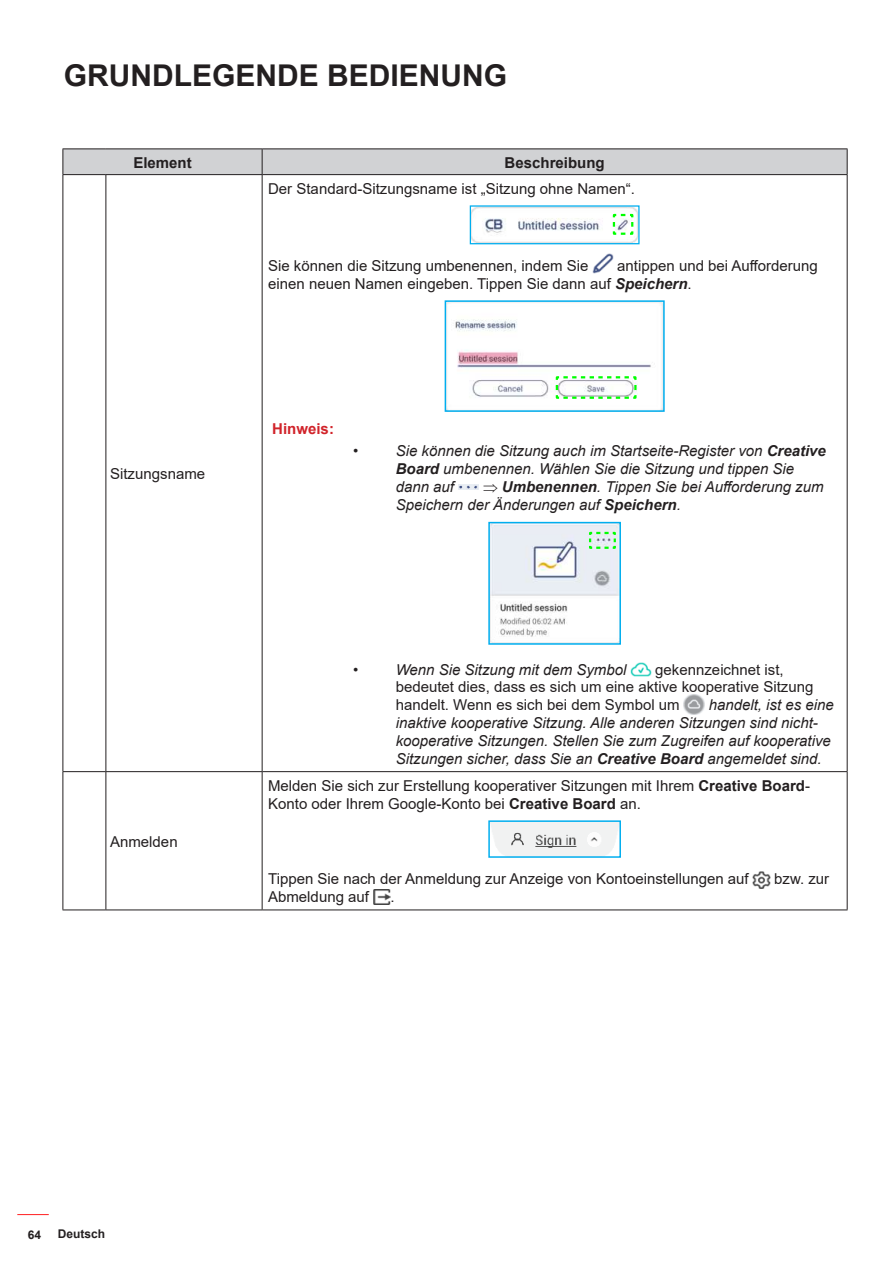
<style>
.page{position:relative;width:893px;height:1263px;background:#fff}
.page>*{position:absolute;margin:0;border:0;box-sizing:border-box;transform-origin:0 0}
.t1{font:700 30px "Arial";color:#231f20}
.t2{font:15px/18px "Arial";color:#231f20}
.t3{font:italic 15px/18px "Arial";color:#231f20}
.t4{font:700 15px "Arial";color:#231f20}
.t5{font:700 15px "Arial";color:#d1232a}
.t6{font:700 12px "Arial";color:#231f20}
.s1{font-weight:700;font-style:italic}
.s2{font-weight:700}
</style>
<div class="page">
<hr style="left:17px;top:1214px;width:32px;height:1px;background:#ff1f20">
<hr style="left:63px;top:148px;width:43px;height:1px;background:#231f20">
<hr style="left:106px;top:148px;width:156px;height:1px;background:#231f20">
<hr style="left:262px;top:148px;width:585px;height:1px;background:#231f20">
<div style="left:63px;top:149px;width:785px;height:26px;background:#d1d2d4"></div>
<hr style="left:63px;top:174px;width:43px;height:1px;background:#231f20">
<hr style="left:106px;top:174px;width:156px;height:1px;background:#231f20">
<hr style="left:262px;top:174px;width:585px;height:1px;background:#231f20">
<hr style="left:63px;top:175px;width:1px;height:596px;background:#231f20">
<hr style="left:106px;top:175px;width:1px;height:596px;background:#231f20">
<hr style="left:262px;top:175px;width:1px;height:596px;background:#231f20">
<hr style="left:847px;top:175px;width:1px;height:596px;background:#231f20">
<hr style="left:63px;top:771px;width:43px;height:1px;background:#231f20">
<hr style="left:63px;top:772px;width:1px;height:137px;background:#231f20">
<hr style="left:106px;top:771px;width:156px;height:1px;background:#231f20">
<hr style="left:106px;top:772px;width:1px;height:137px;background:#231f20">
<hr style="left:262px;top:771px;width:585px;height:1px;background:#231f20">
<hr style="left:262px;top:772px;width:1px;height:137px;background:#231f20">
<hr style="left:847px;top:772px;width:1px;height:137px;background:#231f20">
<hr style="left:63px;top:909px;width:43px;height:1px;background:#231f20">
<hr style="left:106px;top:909px;width:156px;height:1px;background:#231f20">
<hr style="left:262px;top:909px;width:585px;height:1px;background:#231f20">
<img style="left:472px;top:207px;width:166px;height:35px">
<div style="left:470px;top:205px;width:170px;height:39px;border:1px solid #00aeef"></div>
<svg style="left:612px;top:213px;width:22px;height:23px"></svg>
<img style="left:593px;top:253px;width:20px;height:21px">
<img style="left:448px;top:303px;width:214px;height:106px">
<div style="left:445px;top:300px;width:220px;height:112px;border:2px solid #00aeef"></div>
<svg style="left:555px;top:375px;width:83px;height:25px"></svg>
<img style="left:458px;top:484px;width:21px;height:5px">
<img style="left:491px;top:525px;width:127px;height:117px">
<div style="left:488px;top:522px;width:133px;height:123px;border:2px solid #00aeef"></div>
<svg style="left:588px;top:531px;width:29px;height:19px"></svg>
<img style="left:631px;top:662px;width:20px;height:15px">
<img style="left:684px;top:695px;width:20px;height:19px">
<img style="left:491px;top:823px;width:127px;height:32px">
<div style="left:488px;top:820px;width:133px;height:38px;border:2px solid #00aeef"></div>
<img style="left:753px;top:871px;width:17px;height:17px">
<img style="left:373px;top:889px;width:17px;height:16px">
<h1 class="t1" style="left:64px;top:64px;width:445px">GRUNDLEGENDE BEDIENUNG</h1>
<p class="t4" style="left:133px;top:157px;width:60px">Element</p>
<p class="t4" style="left:505px;top:157px;width:102px">Beschreibung</p>
<p class="t2" style="left:268px;top:181px;width:368px">Der Standard-Sitzungsname ist „Sitzung ohne Namen“.</p>
<p class="t2" style="left:268px;top:256px;width:551px;text-indent:349px">antippen und bei Au昀昀orderung einen neuen Namen eingeben. Tippen Sie dann auf <span class="s1">Speichern</span>.</p>
<p class="t2" style="left:268px;top:258px;width:322px">Sie können die Sitzung umbenennen, indem Sie</p>
<p class="t2" style="left:110px;top:466px;width:97px">Sitzungsname</p>
<p class="t2" style="left:110px;top:834px;width:69px">Anmelden</p>
<p class="t5" style="left:272px;top:423px;width:63px">Hinweis:</p>
<p class="t3" style="left:396px;top:443px;width:432px">Sie können die Sitzung auch im Startseite-Register von <span class="s2">Creative<br>Board</span> umbenennen. Wählen Sie die Sitzung und tippen Sie dann auf</p>
<p class="t3" style="left:396px;top:478px;width:429px;text-indent:87px">⇒ <span class="s2">Umbenennen</span>. Tippen Sie bei Au昀昀orderung zum<br>Speichern der Änderungen auf <span class="s2">Speichern</span>.</p>
<p class="t3" style="left:396px;top:663px;width:232px">Wenn Sie Sitzung mit dem Symbol</p>
<p class="t2" style="left:396px;top:663px;width:419px;line-height:16.5px;text-indent:260px">gekennzeichnet ist, bedeutet dies, dass es sich um eine aktive kooperative Sitzung</p>
<p class="t2" style="left:396px;top:697px;width:286px">handelt. Wenn es sich bei dem Symbol um</p>
<p class="t3" style="left:396px;top:697px;width:439px;text-indent:313px">handelt, ist es eine inaktive kooperative Sitzung. Alle anderen Sitzungen sind nicht&shy;kooperative Sitzungen. Stellen Sie zum Zugreifen auf kooperative Sitzungen sicher, dass Sie an <span class="s2">Creative Board</span> angemeldet sind.</p>
<p class="t2" style="left:268px;top:778px;width:543px">Melden Sie sich zur Erstellung kooperativer Sitzungen mit Ihrem <span class="s2">Creative Board</span>-<br>Konto oder Ihrem Google-Konto bei <span class="s2">Creative Board</span> an.</p>
<p class="t2" style="left:268px;top:871px;width:482px">Tippen Sie nach der Anmeldung zur Anzeige von Kontoeinstellungen auf</p>
<p class="t2" style="left:774px;top:871px;width:57px">bzw. zur</p>
<p class="t2" style="left:268px;top:889px;width:102px">Abmeldung auf</p>
<p class="t2" style="left:390px;top:889px;width:6px">.</p>
<p class="t6" style="left:28px;top:1230px;width:15px">64</p>
<p class="t6" style="left:58px;top:1227px;width:49px">Deutsch</p>
</div>
